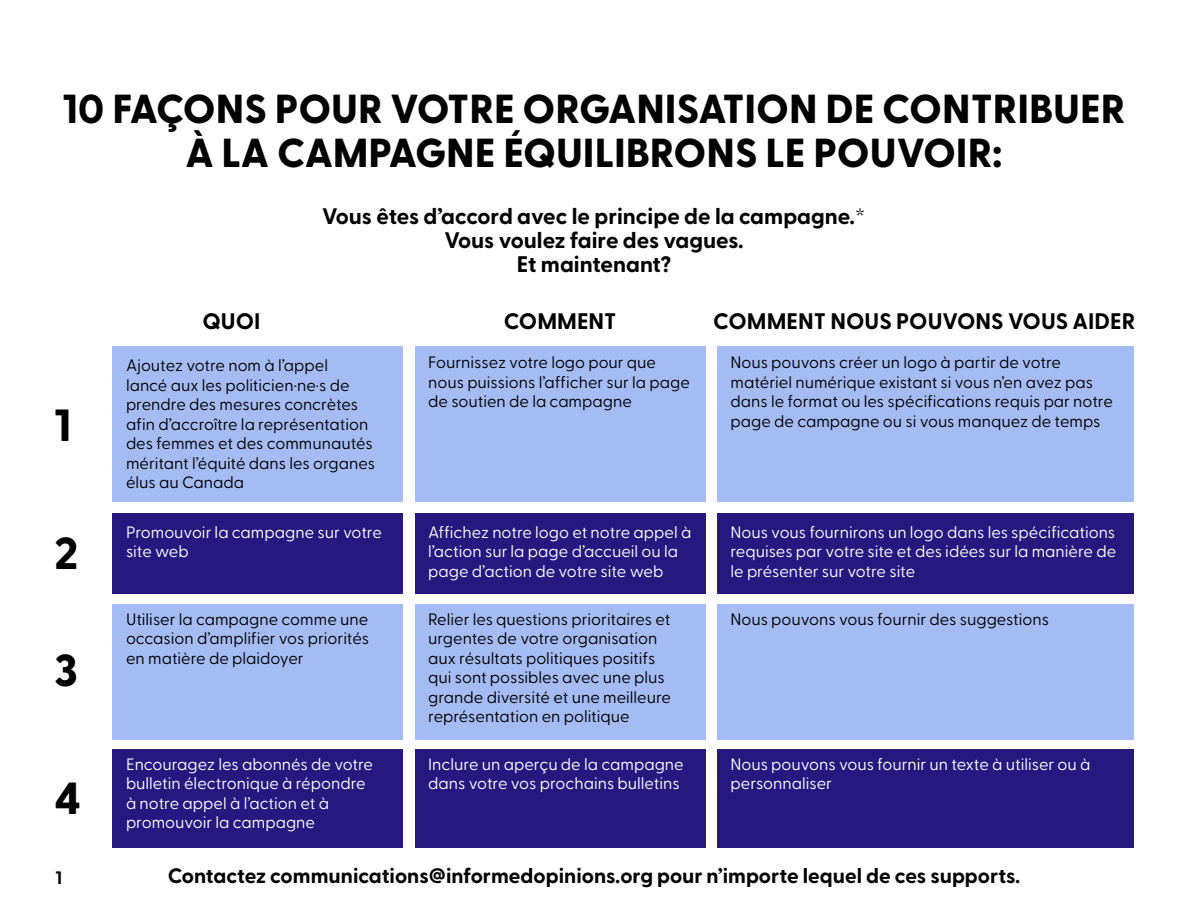
<style>
.page{position:relative;width:1188px;height:918px;background:#fff}
.page>*{position:absolute;margin:0;border:0;box-sizing:border-box;transform-origin:0 0}
.t1{font:800 45px "Greycliff CF";color:#000}
.t2{font:800 40.5px/43.5px "Greycliff CF";color:#000;text-align:center}
.t3{font:700 22.5px "Greycliff CF";color:#000}
.t4{font:700 21px "Greycliff CF";color:#000}
.t5{font:700 18px "Greycliff CF";color:#000}
.t6{font:16.5px/19.5px "Greycliff CF";color:#000}
.t7{font:16.5px/19.5px "Greycliff CF";color:#fff}
</style>
<div class="page">
<div style="left:112px;top:346px;width:292px;height:156px;background:#a4bbf4"></div>
<div style="left:415px;top:346px;width:291px;height:156px;background:#a4bbf4"></div>
<div style="left:717px;top:346px;width:417px;height:156px;background:#a4bbf4"></div>
<div style="left:112px;top:513px;width:292px;height:81px;background:#271880"></div>
<div style="left:415px;top:513px;width:291px;height:81px;background:#271880"></div>
<div style="left:717px;top:513px;width:417px;height:81px;background:#271880"></div>
<div style="left:112px;top:604px;width:292px;height:135px;background:#a4bbf4"></div>
<div style="left:415px;top:604px;width:291px;height:135px;background:#a4bbf4"></div>
<div style="left:717px;top:604px;width:417px;height:135px;background:#a4bbf4"></div>
<div style="left:112px;top:749px;width:292px;height:99px;background:#271880"></div>
<div style="left:415px;top:749px;width:291px;height:99px;background:#271880"></div>
<div style="left:717px;top:749px;width:417px;height:99px;background:#271880"></div>
<p class="t2" style="left:63px;top:85px;width:1064px">10 FAÇONS POUR VOTRE ORGANISATION DE CONTRIBUER<br>À LA CAMPAGNE ÉQUILIBRONS LE POUVOIR:</p>
<p class="t3" style="left:322px;top:199px;width:545px">Vous êtes d’accord avec le principe de la campagne *.</p>
<p class="t3" style="left:445px;top:223px;width:301px">Vous voulez faire des vagues.</p>
<p class="t3" style="left:517px;top:247px;width:156px">Et maintenant?</p>
<p class="t3" style="left:202px;top:304px;width:59px">QUOI</p>
<p class="t3" style="left:504px;top:304px;width:114px">COMMENT</p>
<p class="t3" style="left:713px;top:304px;width:423px">COMMENT NOUS POUVONS VOUS AIDER</p>
<p class="t6" style="left:126px;top:355px;width:251px">Ajoutez votre nom à ’lappel<br>lancé aux les politicien·ne s· de prendre des mesures concrètes afin d’accroître la représentation des femmes et des communautés méritant ’léquité dans les organes élus au Canada</p>
<p class="t6" style="left:428px;top:352px;width:263px">Fournissez votre logo pour que nous puissions ’lafficher sur la page de soutien de la campagne</p>
<p class="t6" style="left:730px;top:352px;width:384px">Nous pouvons créer un logo à partir de votre matériel numérique existant si vous ’nen avez pas dans le format ou les spécifications requis par notre page de campagne ou si vous manquez de temps</p>
<p class="t7" style="left:126px;top:521px;width:257px">Promouvoir la campagne sur votre</p>
<p class="t1" style="left:54px;top:391px;width:19px">1</p>
<p class="t7" style="left:428px;top:521px;width:265px">Affichez notre logo et notre appel à ’laction sur la page d’accueil ou la page d’action de votre site web</p>
<p class="t7" style="left:730px;top:521px;width:387px;text-align:justify">Nous vous fournirons un logo dans les spécifications requises par votre site et des idées sur la manière de le présenter sur votre site</p>
<p class="t1" style="left:54px;top:519px;width:26px">2</p>
<p class="t7" style="left:126px;top:540px;width:64px">site web</p>
<p class="t1" style="left:54px;top:636px;width:25px">3</p>
<p class="t1" style="left:54px;top:764px;width:28px">4</p>
<p class="t5" style="left:56px;top:864px;width:8px">1</p>
<p class="t6" style="left:126px;top:608px;width:245px;text-align:justify">Utiliser la campagne comme une occasion d’amplifier vos priorités en matière de plaidoyer</p>
<p class="t6" style="left:428px;top:608px;width:244px">Relier les questions prioritaires et urgentes de votre organisation aux résultats politiques positifs qui sont possibles avec une plus grande diversité et une meilleure représentation en politique</p>
<p class="t6" style="left:730px;top:608px;width:320px">Nous pouvons vous fournir des suggestions</p>
<p class="t7" style="left:126px;top:753px;width:249px">Encouragez les abonnés de votre bulletin électronique à répondre à notre appel à ’laction et à promouvoir la campagne</p>
<p class="t7" style="left:428px;top:753px;width:257px">Inclure un aperçu de la campagne dans votre vos prochains bulletins</p>
<p class="t7" style="left:730px;top:753px;width:361px">Nous pouvons vous fournir un texte à utiliser ou à personnaliser</p>
<p class="t4" style="left:168px;top:860px;width:854px">Contactez communications@informedopinions.org pour ’n importe lequel de ces supports.</p>
</div>
